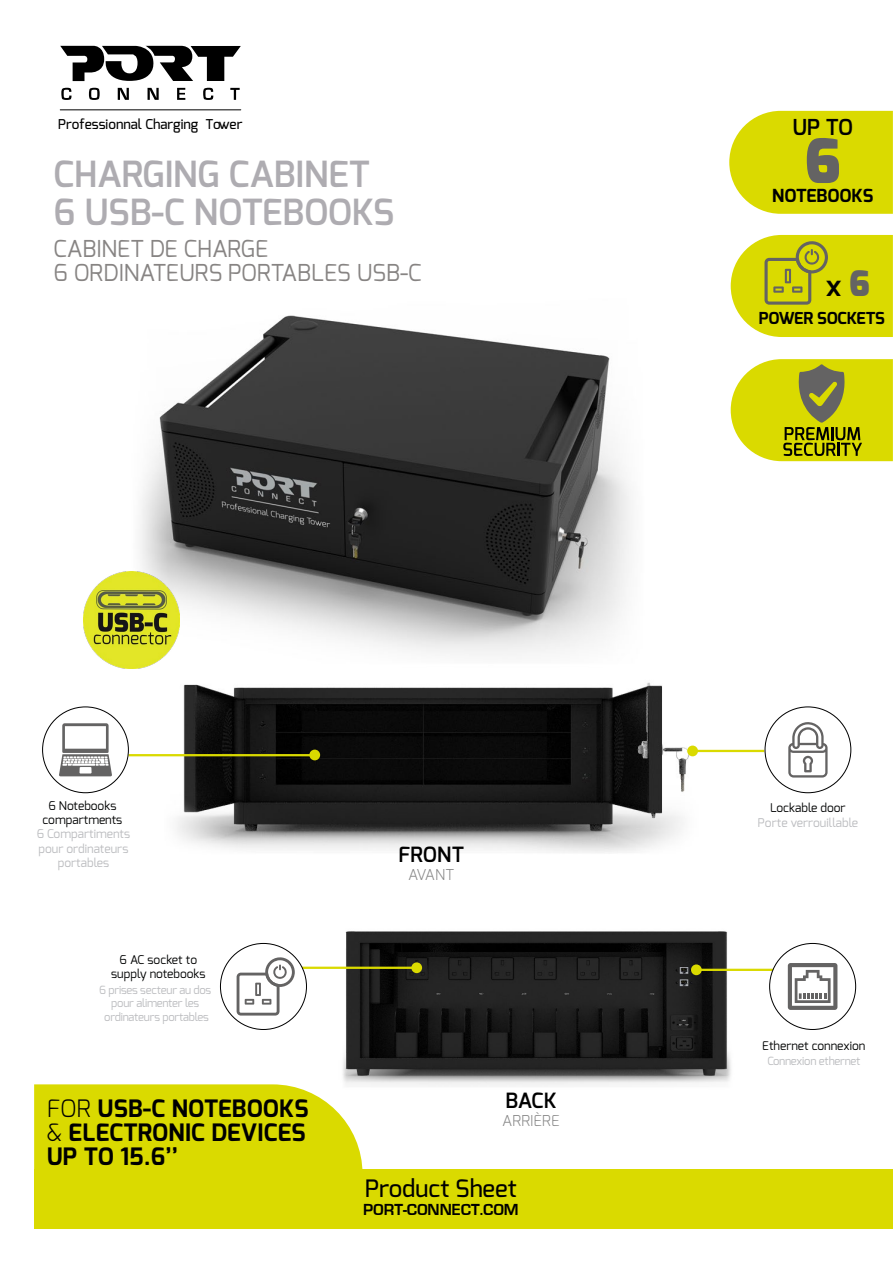
<style>
.page{position:relative;width:893px;height:1263px;background:#fff}
.page>*{position:absolute;margin:0;border:0;box-sizing:border-box;transform-origin:0 0}
.t1{font:900 60.9px "Exo";color:#646363}
.t2{font:600 36px/37.5px "Exo";color:#aeacb1}
.t3{font:600 28.8px "Exo";color:#010202}
.t4{font:700 24px/24px "Exo";letter-spacing:.01em;color:#000;text-align:justify}
.t5{font:500 24px "Exo";color:#000}
.t6{font:23.25px/23.9px "Exo";color:#878483}
.t7{font:600 21.9px "Exo";color:#000}
.t8{font:600 21px "Exo";letter-spacing:.01em;color:#000}
.t9{font:700 18px "Exo";color:#000}
.t10{font:700 16.5px "Eurostile";color:#000}
.t11{font:700 16.5px "Exo";letter-spacing:-.015em;color:#000}
.t12{font:300 15px "Exo";letter-spacing:.01em;color:#878787}
.t13{font:500 13.5px "Exo";color:#000}
.t14{font:12px/14.4px "Exo";color:#010202;text-align:center}
.t15{font:12px/14.4px "Exo";color:#bbbcbf;text-align:center}
.t16{font:11.25px/13.5px "Exo";letter-spacing:-.02em;color:#bbbcbf;text-align:center}
.s1{font-weight:300}
.s2{font-weight:900;font-size:34.95px;color:#646363}
</style>
<div class="page">
<img style="left:122px;top:315px;width:510px;height:340px">
<div style="left:34px;top:1170px;width:859px;height:59px;background:#dada00"></div>
<svg style="left:729px;top:111px;width:164px;height:103px;background:#dcdc14"></svg>
<div style="left:34px;top:1084px;width:329px;height:86px;background:#dada00"></div>
<svg style="left:731px;top:359px;width:162px;height:102px;background:#c3c31b"></svg>
<svg style="left:731px;top:235px;width:162px;height:102px;background:#d5d517"></svg>
<img style="left:164px;top:682px;width:534px;height:171px">
<div style="left:687px;top:745px;width:11px;height:11px;background:#dada00;border-radius:50%"></div>
<div style="left:309px;top:750px;width:11px;height:10px;background:#dada00;border-radius:50%"></div>
<hr style="left:694px;top:750px;width:70px;height:2px;background:#dada00">
<hr style="left:129px;top:754px;width:182px;height:2px;background:#dada00">
<svg style="left:59px;top:723px;width:53px;height:53px"></svg>
<img style="left:328px;top:931px;width:414px;height:168px">
<div style="left:411px;top:962px;width:11px;height:11px;background:#dada00;border-radius:50%"></div>
<div style="left:691px;top:964px;width:11px;height:11px;background:#dada00;border-radius:50%"></div>
<hr style="left:295px;top:967px;width:122px;height:2px;background:#dada00">
<hr style="left:693px;top:969px;width:82px;height:2px;background:#dada00">
<div style="left:220px;top:943px;width:86px;height:86px;background:#fff;border-radius:50%"></div>
<div style="left:770px;top:943px;width:86px;height:86px;background:#fff;border-radius:50%"></div>
<svg style="left:237px;top:957px;width:58px;height:58px"></svg>
<img style="left:84px;top:572px;width:96px;height:96px">
<svg style="left:61px;top:88px;width:11px;height:12px"></svg>
<svg style="left:89px;top:88px;width:11px;height:12px"></svg>
<svg style="left:118px;top:88px;width:11px;height:12px"></svg>
<svg style="left:148px;top:88px;width:11px;height:12px"></svg>
<svg style="left:177px;top:88px;width:8px;height:12px"></svg>
<svg style="left:203px;top:88px;width:10px;height:12px"></svg>
<svg style="left:230px;top:88px;width:10px;height:12px"></svg>
<svg style="left:60px;top:46px;width:181px;height:35px"></svg>
<hr style="left:60px;top:109px;width:181px;height:1px;background:#000">
<svg style="left:788px;top:722px;width:40px;height:55px"></svg>
<svg style="left:788px;top:963px;width:49px;height:47px"></svg>
<p class="t13" style="left:58px;top:115px;width:186px">Professionnal Charging Tower</p>
<h2 class="t2" style="left:53px;top:155px;width:342px">CHARGING CABINET<br>6 USB-C NOTEBOOKS</h2>
<h3 class="t6" style="left:53px;top:237px;width:370px">CABINET DE CHARGE<br>6 ORDINATEURS PORTABLES USB-C</h3>
<p class="t14" style="left:42px;top:798px;width:81px">6 Notebooks compartments</p>
<p class="t15" style="left:37px;top:826px;width:95px">6 Compartiments pour ordinateurs portables</p>
<p class="t14" style="left:111px;top:952px;width:96px">6 AC socket to supply notebooks</p>
<p class="t16" style="left:99px;top:983px;width:114px">6 prises secteur au dos pour alimenter les ordinateurs portables</p>
<h3 class="t4" style="left:47px;top:1097px;width:263px"><span class="s1">FOR</span> USB-C NOTEBOOKS <span class="s1">&amp;</span> ELECTRONIC DEVICES UP TO 15.6’’</h3>
<h3 class="t8" style="left:398px;top:841px;width:67px">FRONT</h3>
<p class="t12" style="left:408px;top:865px;width:47px">AVANT</p>
<h3 class="t8" style="left:505px;top:1087px;width:53px">BACK</h3>
<p class="t12" style="left:502px;top:1111px;width:59px">ARRIÈRE</p>
<h3 class="t5" style="left:365px;top:1173px;width:153px">Product Sheet</h3>
<h3 class="t10" style="left:363px;top:1203px;width:157px">PORT-CONNECT.COM</h3>
<h3 class="t7" style="left:792px;top:113px;width:62px">UP TO</h3>
<h1 class="t1" style="left:804px;top:122px;width:38px">6</h1>
<h3 class="t9" style="left:772px;top:184px;width:103px">NOTEBOOKS</h3>
<h3 class="t3" style="left:826px;top:268px;width:46px">x <span class="s2">6</span></h3>
<h3 class="t11" style="left:759px;top:307px;width:128px">POWER SOCKETS</h3>
<p class="t14" style="left:770px;top:801px;width:77px">Lockable door</p>
<p class="t15" style="left:758px;top:815px;width:102px">Porte verrouillable</p>
<p class="t14" style="left:762px;top:1039px;width:105px">Ethernet connexion</p>
<p class="t16" style="left:767px;top:1054px;width:95px">Connexion ethernet</p>
</div>
